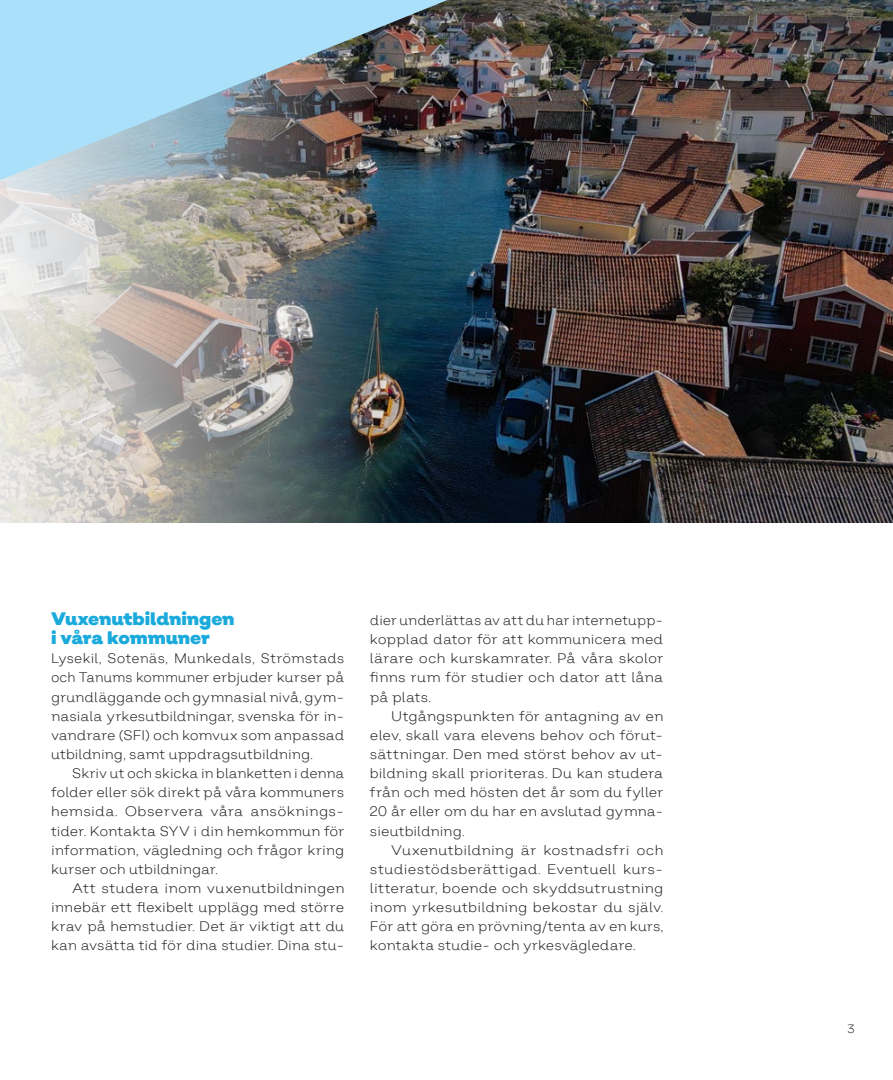
<style>
.page{position:relative;width:893px;height:1080px;background:#fff}
.page>*{position:absolute;margin:0;border:0;box-sizing:border-box;transform-origin:0 0}
.Brödrubrik2{font:900 18px/19.2px "Salvatore";letter-spacing:-.005em;color:#1baadc}
.Brödtext_-_indrag{font:300 13.8px/19.2px "Salvatore";color:#231f20;text-align:justify}
.Brödtext{font:300 13.8px/19.2px "Salvatore";color:#231f20;text-align:justify}
.t1{font:300 12px "Salvatore";color:#231f20}
</style>
<div class="page">
<img style="left:0;top:0;width:893px;height:523px">
<img style="left:0;top:0;width:448px;height:180px">
<p class="Brödrubrik2" style="left:51px;top:610px;width:185px">Vuxenutbildningen i våra kommuner</p>
<p class="Brödtext" style="left:51px;top:649px;width:295px">Lysekil, Sotenäs, Munkedals, Strömstads och Tanums kommuner erbjuder kurser på grundläggande och gymnasial nivå, gym&shy;nasiala yrkesutbildningar, svenska för in&shy;vandrare (SFI) och komvux som anpassad utbildning, samt uppdragsutbildning.</p>
<p class="Brödtext_-_indrag" style="left:51px;top:764px;width:295px;text-indent:21px">Skriv ut och skicka in blanketten i denna folder eller sök direkt på våra kommuners hemsida. Observera våra ansöknings&shy;tider. Kontakta SYV i din hemkommun för information, vägledning och frågor kring kurser och utbildningar.</p>
<p class="Brödtext_-_indrag" style="left:51px;top:878px;width:295px;text-indent:21px">Att studera inom vuxenutbildningen innebär ett flexibelt upplägg med större krav på hemstudier. Det är viktigt att du kan avsätta tid för dina studier. Dina stu-</p>
<p class="Brödtext_-_indrag" style="left:370px;top:610px;width:295px">dier underlättas av att du har internetupp&shy;kopplad dator för att kommunicera med lärare och kurskamrater. På våra skolor finns rum för studier och dator att låna på plats.</p>
<p class="Brödtext_-_indrag" style="left:370px;top:706px;width:295px;text-indent:21px">Utgångspunkten för antagning av en elev, skall vara elevens behov och förut&shy;sättningar. Den med störst behov av ut&shy;bildning skall prioriteras. Du kan studera från och med hösten det år som du fyller 20 år eller om du har en avslutad gymna&shy;sieutbildning.</p>
<p class="Brödtext_-_indrag" style="left:370px;top:840px;width:295px;text-indent:21px">Vuxenutbildning är kostnadsfri och studiestödsberättigad. Eventuell kurs&shy;litteratur, boende och skyddsutrustning inom yrkesutbildning bekostar du själv.<br>För att göra en prövning/tenta av en kurs, kontakta studie- och yrkesvägledare.</p>
<p class="t1" style="left:848px;top:1022px;width:9px">3</p>
</div>
